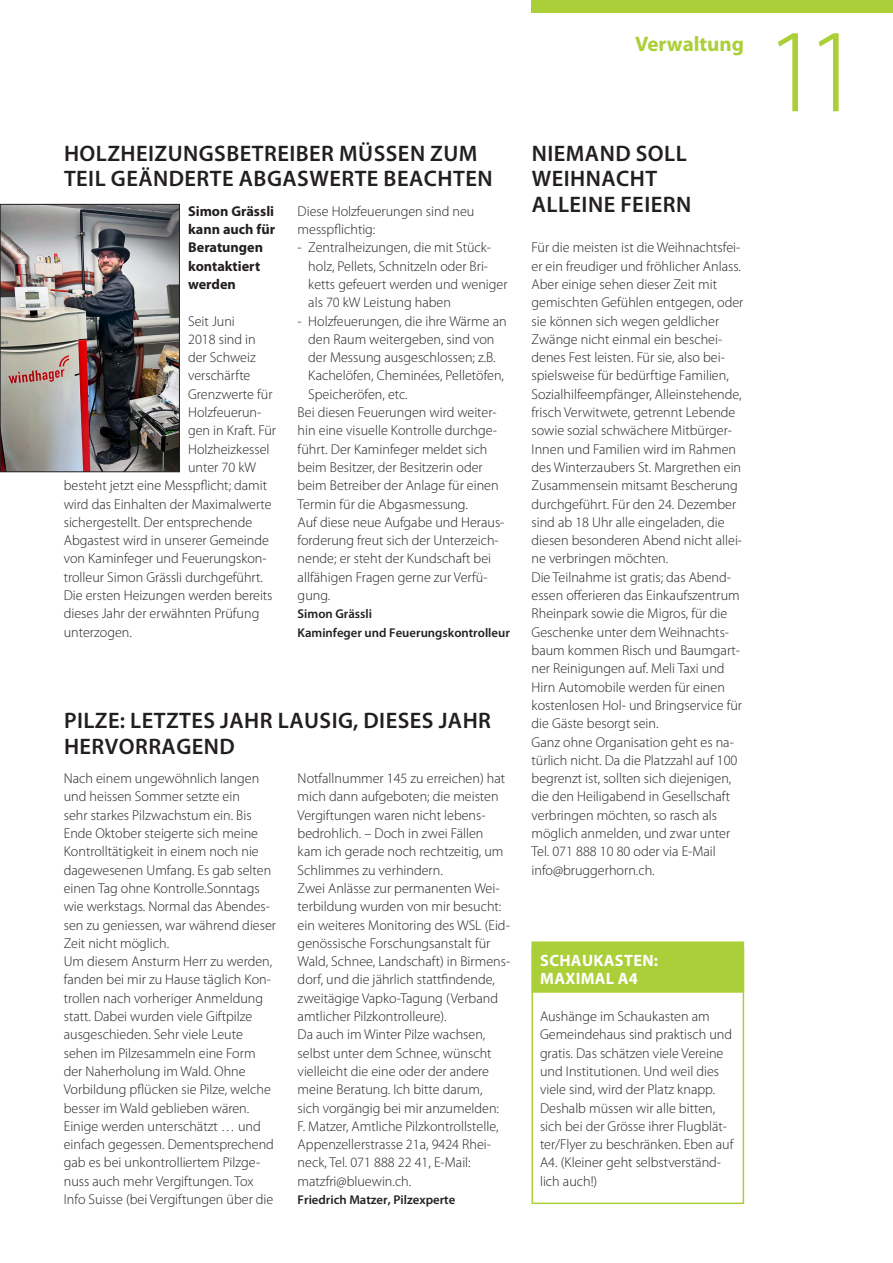
<style>
.page{position:relative;width:893px;height:1263px;background:#fff}
.page>*{position:absolute;margin:0;border:0;box-sizing:border-box;transform-origin:0 0}
._11_Seitenzahl{font:300 120px "Myriad Pro";color:#abcf38}
._1_1_Haupttitel_klei{font:600 22.5px/25.5px "Myriad Pro";letter-spacing:.02em;color:#231f20}
._6_1_Pagina_fett_-_g{font:700 21px "Myriad Pro";color:#abcf38}
._13_Titel_Kästchen{font:700 16.5px/18.3px "Myriad Pro";letter-spacing:.02em;color:#fff}
._3_Lauftext{font:300 14.25px/18.3px "Myriad Pro";color:#231f20}
._13_Lauftext_Kästche{font:300 14.25px/18.3px "Myriad Pro";color:#231f20}
._8_Legende_linksbünd{font:700 14.25px/18.3px "Myriad Pro";color:#231f20}
._5_Autor{font:600 12.75px "Myriad Pro";color:#231f20}
</style>
<div class="page">
<div style="left:531px;top:0;width:362px;height:13px;background:#abcf38"></div>
<img style="left:2px;top:206px;width:176px;height:264px">
<div style="left:0;top:204px;width:180px;height:268px;border:1px solid #231f20"></div>
<svg style="left:531px;top:947px;width:214px;height:258px"></svg>
<div style="left:531px;top:941px;width:213px;height:52px;background:#abcf38"></div>
<p class="_6_1_Pagina_fett_-_g" style="left:635px;top:30px;width:111px">Verwaltung</p>
<p class="_1_1_Haupttitel_klei" style="left:64px;top:140px;width:430px">HOLZHEIZUNGSBETREIBER MÜSSEN ZUM<br>TEIL GEÄNDERTE ABGASWERTE BEACHTEN</p>
<p class="_8_Legende_linksbünd" style="left:188px;top:201px;width:88px">Simon Grässli kann auch für<br>Beratungen kontaktiert werden</p>
<p class="_3_Lauftext" style="left:298px;top:202px;width:178px">Diese Holzfeuerungen sind neu messpflichtig:</p>
<p class="_3_Lauftext" style="left:308px;top:238px;width:201px;text-indent:-11px">- Zentralheizungen, die mit Stück&shy;holz, Pellets, Schnitzeln oder Bri&shy;ketts gefeuert werden und weniger als 70 kW Leistung haben</p>
<p class="_3_Lauftext" style="left:308px;top:311px;width:200px;text-indent:-11px">- Holzfeuerungen, die ihre Wärme an den Raum weitergeben, sind von der Messung ausgeschlossen; z.B.<br>Kachelöfen, Cheminées, Pelletöfen,<br>Speicheröfen, etc.</p>
<p class="_3_Lauftext" style="left:298px;top:403px;width:203px">Bei diesen Feuerungen wird weiter&shy;hin eine visuelle Kontrolle durchge&shy;führt. Der Kaminfeger meldet sich beim Besitzer, der Besitzerin oder beim Betreiber der Anlage für einen Termin für die Abgasmessung.</p>
<p class="_3_Lauftext" style="left:298px;top:513px;width:208px">Auf diese neue Aufgabe und Heraus&shy;forderung freut sich der Unterzeich&shy;nende; er steht der Kundschaft bei allfähigen Fragen gerne zur Verfü&shy;gung.</p>
<p class="_5_Autor" style="left:298px;top:606px;width:76px">Simon Grässli</p>
<p class="_5_Autor" style="left:298px;top:624px;width:214px">Kaminfeger und Feuerungskontrolleur</p>
<p class="_3_Lauftext" style="left:188px;top:311px;width:48px">Seit Juni</p>
<p class="_3_Lauftext" style="left:188px;top:330px;width:69px">2018 sind in</p>
<p class="_3_Lauftext" style="left:188px;top:348px;width:69px">der Schweiz</p>
<p class="_3_Lauftext" style="left:188px;top:366px;width:64px">verschärfte</p>
<p class="_3_Lauftext" style="left:188px;top:385px;width:86px">Grenzwerte für</p>
<p class="_3_Lauftext" style="left:188px;top:403px;width:75px">Holzfeuerun-</p>
<p class="_3_Lauftext" style="left:188px;top:421px;width:89px">gen in Kraft. Für</p>
<p class="_3_Lauftext" style="left:188px;top:440px;width:83px">Holzheizkessel</p>
<p class="_3_Lauftext" style="left:188px;top:458px;width:69px">unter 70 kW</p>
<p class="_3_Lauftext" style="left:64px;top:476px;width:205px">besteht jetzt eine Messpflicht; damit</p>
<p class="_3_Lauftext" style="left:64px;top:494px;width:209px">wird das Einhalten der Maximalwerte</p>
<p class="_3_Lauftext" style="left:64px;top:513px;width:190px">sichergestellt. Der entsprechende</p>
<p class="_3_Lauftext" style="left:64px;top:531px;width:207px">Abgastest wird in unserer Gemeinde</p>
<p class="_3_Lauftext" style="left:64px;top:549px;width:204px">von Kaminfeger und Feuerungskon-</p>
<p class="_3_Lauftext" style="left:64px;top:568px;width:201px">trolleur Simon Grässli durchgeführt.</p>
<p class="_3_Lauftext" style="left:64px;top:586px;width:210px">Die ersten Heizungen werden bereits</p>
<p class="_3_Lauftext" style="left:64px;top:604px;width:197px">dieses Jahr der erwähnten Prüfung</p>
<p class="_3_Lauftext" style="left:64px;top:623px;width:70px">unterzogen.</p>
<p class="_1_1_Haupttitel_klei" style="left:64px;top:707px;width:429px">PILZE: LETZTES JAHR LAUSIG, DIESES JAHR<br>HERVORRAGEND</p>
<p class="_3_Lauftext" style="left:64px;top:769px;width:214px">Nach einem ungewöhnlich langen und heissen Sommer setzte ein<br>sehr starkes Pilzwachstum ein. Bis<br>Ende Oktober steigerte sich meine<br>Kontrolltätigkeit in einem noch nie dagewesenen Umfang. Es gab selten einen Tag ohne Kontrolle.Sonntags wie werkstags. Normal das Abendes&shy;sen zu geniessen, war während dieser<br>Zeit nicht möglich.</p>
<p class="_3_Lauftext" style="left:64px;top:952px;width:212px">Um diesem Ansturm Herr zu werden, fanden bei mir zu Hause täglich Kon&shy;trollen nach vorheriger Anmeldung statt. Dabei wurden viele Giftpilze ausgeschieden. Sehr viele Leute sehen im Pilzesammeln eine Form der Naherholung im Wald. Ohne Vorbildung pflücken sie Pilze, welche besser im Wald geblieben wären.<br>Einige werden unterschätzt … und einfach gegessen. Dementsprechend gab es bei unkontrolliertem Pilzge&shy;nuss auch mehr Vergiftungen. Tox Info Suisse (bei Vergiftungen über die</p>
<p class="_3_Lauftext" style="left:298px;top:769px;width:209px">Notfallnummer 145 zu erreichen) hat mich dann aufgeboten; die meisten Vergiftungen waren nicht lebens&shy;bedrohlich. – Doch in zwei Fällen kam ich gerade noch rechtzeitig, um Schlimmes zu verhindern.</p>
<p class="_3_Lauftext" style="left:298px;top:879px;width:214px">Zwei Anlässe zur permanenten Wei&shy;terbildung wurden von mir besucht: ein weiteres Monitoring des WSL (Eid&shy;genössische Forschungsanstalt für Wald, Schnee, Landschaft) in Birmens&shy;dorf, und die jährlich stattfindende, zweitägige Vapko-Tagung (Verband amtlicher Pilzkontrolleure).</p>
<p class="_3_Lauftext" style="left:298px;top:1025px;width:203px">Da auch im Winter Pilze wachsen, selbst unter dem Schnee, wünscht vielleicht die eine oder der andere meine Beratung. Ich bitte darum, sich vorgängig bei mir anzumelden:<br>F. Matzer, Amtliche Pilzkontrollstelle, Appenzellerstrasse 21a, 9424 Rhei&shy;neck, Tel. 071 888 22 41, E-Mail: matzfri@bluewin.ch.</p>
<p class="_5_Autor" style="left:298px;top:1192px;width:159px">Friedrich Matzer, Pilzexperte</p>
<p class="_1_1_Haupttitel_klei" style="left:532px;top:140px;width:161px">NIEMAND SOLL<br>WEIHNACHT<br>ALLEINE FEIERN</p>
<p class="_3_Lauftext" style="left:531px;top:238px;width:213px">Für die meisten ist die Weihnachtsfei&shy;er ein freudiger und fröhlicher Anlass.<br>Aber einige sehen dieser Zeit mit gemischten Gefühlen entgegen, oder sie können sich wegen geldlicher Zwänge nicht einmal ein beschei&shy;denes Fest leisten. Für sie, also bei&shy;spielsweise für bedürftige Familien, Sozialhilfeempfänger, Alleinstehende, frisch Verwitwete, getrennt Lebende sowie sozial schwächere Mitbürger-Innen und Familien wird im Rahmen des Winterzaubers St. Margrethen ein Zusammensein mitsamt Bescherung durchgeführt. Für den 24. Dezember sind ab 18 Uhr alle eingeladen, die diesen besonderen Abend nicht allei&shy;ne verbringen möchten.</p>
<p class="_3_Lauftext" style="left:531px;top:568px;width:212px">Die Teilnahme ist gratis; das Abend&shy;essen offerieren das Einkaufszentrum Rheinpark sowie die Migros, für die Geschenke unter dem Weihnachts&shy;baum kommen Risch und Baumgart&shy;ner Reinigungen auf. Meli Taxi und Hirn Automobile werden für einen kostenlosen Hol- und Bringservice für die Gäste besorgt sein.</p>
<p class="_3_Lauftext" style="left:531px;top:732px;width:207px">Ganz ohne Organisation geht es na&shy;türlich nicht. Da die Platzzahl auf 100 begrenzt ist, sollten sich diejenigen, die den Heiligabend in Gesellschaft verbringen möchten, so rasch als möglich anmelden, und zwar unter Tel. 071 888 10 80 oder via E-Mail info@bruggerhorn.ch.</p>
<p class="_13_Titel_Kästchen" style="left:540px;top:951px;width:119px">SCHAUKASTEN:<br>MAXIMAL A4</p>
<p class="_13_Lauftext_Kästche" style="left:540px;top:1007px;width:195px">Aushänge im Schaukasten am<br>Gemeindehaus sind praktisch und gratis. Das schätzen viele Vereine und Institutionen. Und weil dies viele sind, wird der Platz knapp.<br>Deshalb müssen wir alle bitten, sich bei der Grösse ihrer Flugblät&shy;ter/Flyer zu beschränken. Eben auf<br>A4. (Kleiner geht selbstverständ&shy;lich auch!)</p>
<p class="_11_Seitenzahl" style="left:764px;top:-1px;width:101px">11</p>
</div>
